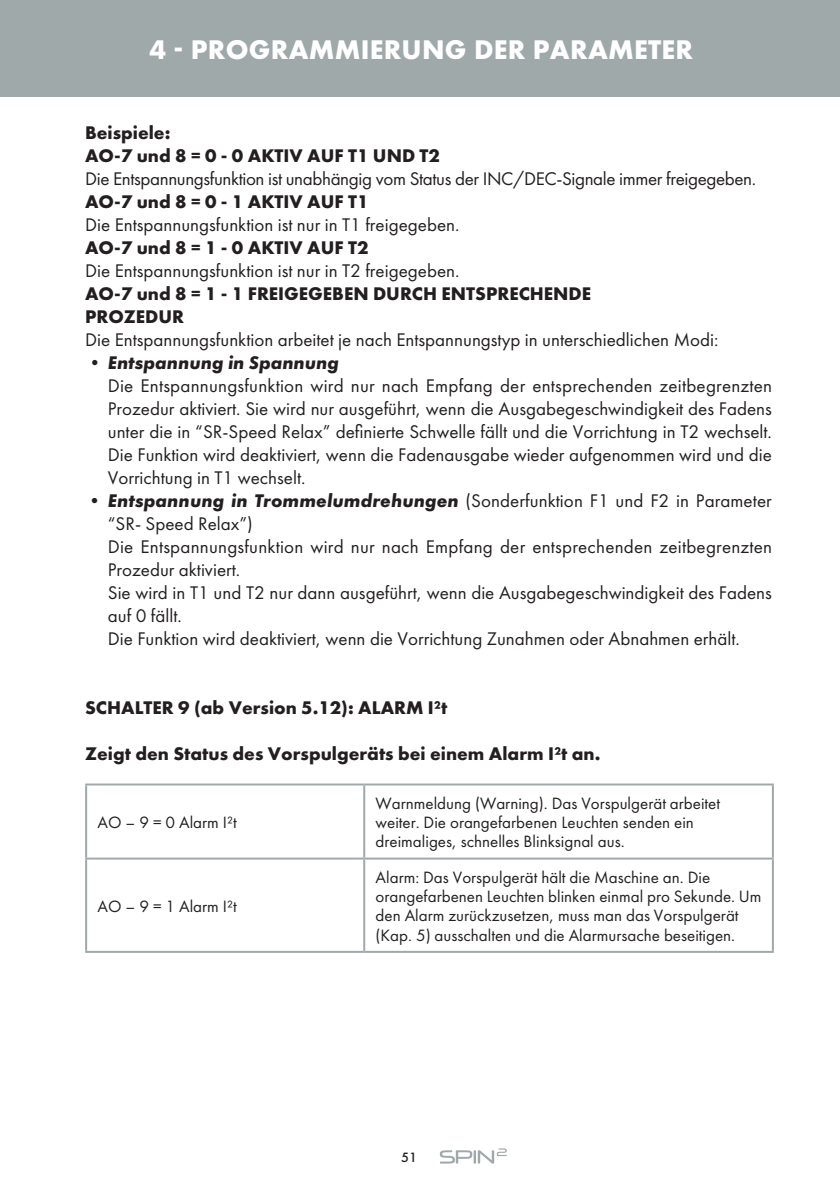
<style>
.page{position:relative;width:840px;height:1191px;background:#fff}
.page>*{position:absolute;margin:0;border:0;box-sizing:border-box;transform-origin:0 0}
.t1{font:700 28px "Futura PT";letter-spacing:.01em;color:#fff}
.t2{font:19px/23px "Futura PT";color:#231f20;text-align:justify}
.t3{font:700 19px/23px "Futura PT";color:#231f20}
.t4{font:19px "Futura PT";letter-spacing:-.02em;color:#231f20}
.t5{font:italic 700 19px "Futura PT";color:#231f20}
.t6{font:17px/19.2px "Futura PT";color:#231f20}
.t7{font:500 14px "Futura PT";color:#231f20}
.s1{font-weight:700;font-style:italic}
</style>
<div class="page">
<div style="left:0;top:0;width:839px;height:96px;background:#9fa9aa"></div>
<svg style="left:87px;top:785px;width:684px;height:166px"></svg>
<hr style="left:85px;top:783px;width:279px;height:2px;background:#9fa9aa">
<hr style="left:85px;top:785px;width:2px;height:72px;background:#9fa9aa">
<hr style="left:364px;top:783px;width:409px;height:2px;background:#9fa9aa">
<hr style="left:363px;top:785px;width:2px;height:72px;background:#9fa9aa">
<hr style="left:771px;top:785px;width:2px;height:72px;background:#9fa9aa">
<hr style="left:85px;top:857px;width:279px;height:2px;background:#9fa9aa">
<hr style="left:85px;top:859px;width:2px;height:92px;background:#9fa9aa">
<hr style="left:364px;top:857px;width:409px;height:2px;background:#9fa9aa">
<hr style="left:363px;top:859px;width:2px;height:92px;background:#9fa9aa">
<hr style="left:771px;top:859px;width:2px;height:92px;background:#9fa9aa">
<hr style="left:85px;top:951px;width:279px;height:2px;background:#9fa9aa">
<hr style="left:364px;top:951px;width:409px;height:2px;background:#9fa9aa">
<svg style="left:439px;top:1148px;width:67px;height:15px"></svg>
<h1 class="t1" style="left:149px;top:38px;width:544px">4 PROGRAMMIERUNG DER PARAMETER</h1>
<p class="t3" style="left:85px;top:123px;width:356px">Beispiele:<br>AO-7 und 8 = 0 - 0 AKTIV AUF T1 UND T2</p>
<p class="t4" style="left:85px;top:171px;width:672px">Die Entspannungsfunktion ist unabhängig vom Status der INC/DEC-Signale immer freigegeben.</p>
<p class="t3" style="left:85px;top:192px;width:285px">AO-7 und 8 = 0 - 1 AKTIV AUF T1</p>
<p class="t2" style="left:85px;top:215px;width:375px">Die Entspannungsfunktion ist nur in T1 freigegeben.</p>
<p class="t3" style="left:85px;top:238px;width:285px">AO-7 und 8 = 1 - 0 AKTIV AUF T2</p>
<p class="t2" style="left:85px;top:261px;width:375px">Die Entspannungsfunktion ist nur in T2 freigegeben.</p>
<p class="t3" style="left:85px;top:284px;width:507px">AO-7 und 8 = 1 - 1 FREIGEGEBEN DURCH ENTSPRECHENDE<br>PROZEDUR</p>
<p class="t2" style="left:85px;top:330px;width:634px">Die Entspannungsfunktion arbeitet je nach Entspannungstyp in unterschiedlichen Modi:</p>
<p class="t5" style="left:85px;top:355px;width:255px">• Entspannung in Spannung</p>
<p class="t2" style="left:108px;top:376px;width:665px">Die Entspannungsfunktion wird nur nach Empfang der entsprechenden zeitbegrenzten Prozedur aktiviert. Sie wird nur ausgeführt, wenn die Ausgabegeschwindigkeit des Fadens unter die in “SR-Speed Relax” definierte Schwelle fällt und die Vorrichtung in T2 wechselt.<br>Die Funktion wird deaktiviert, wenn die Fadenausgabe wieder aufgenommen wird und die Vorrichtung in T1 wechselt.</p>
<p class="t2" style="left:108px;top:491px;width:665px;text-align:left;text-indent:-23px">• <span class="s1">Entspannung in Trommelumdrehungen</span> (Sonderfunktion F1 und F2 in Parameter “SR- Speed Relax”)<br>Die Entspannungsfunktion wird nur nach Empfang der entsprechenden zeitbegrenzten Prozedur aktiviert.<br>Sie wird in T1 und T2 nur dann ausgeführt, wenn die Ausgabegeschwindigkeit des Fadens auf 0 fällt.<br>Die Funktion wird deaktiviert, wenn die Vorrichtung Zunahmen oder Abnahmen erhält.</p>
<p class="t3" style="left:85px;top:698px;width:363px">SCHALTER 9 (ab Version 5.12): ALARM I²t</p>
<p class="t3" style="left:85px;top:744px;width:516px">Zeigt den Status des Vorspulgeräts bei einem Alarm I²t an.</p>
<p class="t6" style="left:97px;top:814px;width:141px">AO – 9 = 0 Alarm I²t</p>
<p class="t6" style="left:97px;top:897px;width:141px">AO – 9 = 1 Alarm I²t</p>
<p class="t6" style="left:375px;top:795px;width:346px">Warnmeldung (Warning). Das Vorspulgerät arbeitet weiter. Die orangefarbenen Leuchten senden ein dreimaliges, schnelles Blinksignal aus.</p>
<p class="t6" style="left:375px;top:869px;width:387px">Alarm: Das Vorspulgerät hält die Maschine an. Die orangefarbenen Leuchten blinken einmal pro Sekunde. Um den Alarm zurückzusetzen, muss man das Vorspulgerät (Kap. 5) ausschalten und die Alarmursache beseitigen.</p>
<p class="t7" style="left:401px;top:1149px;width:17px">51</p>
</div>
